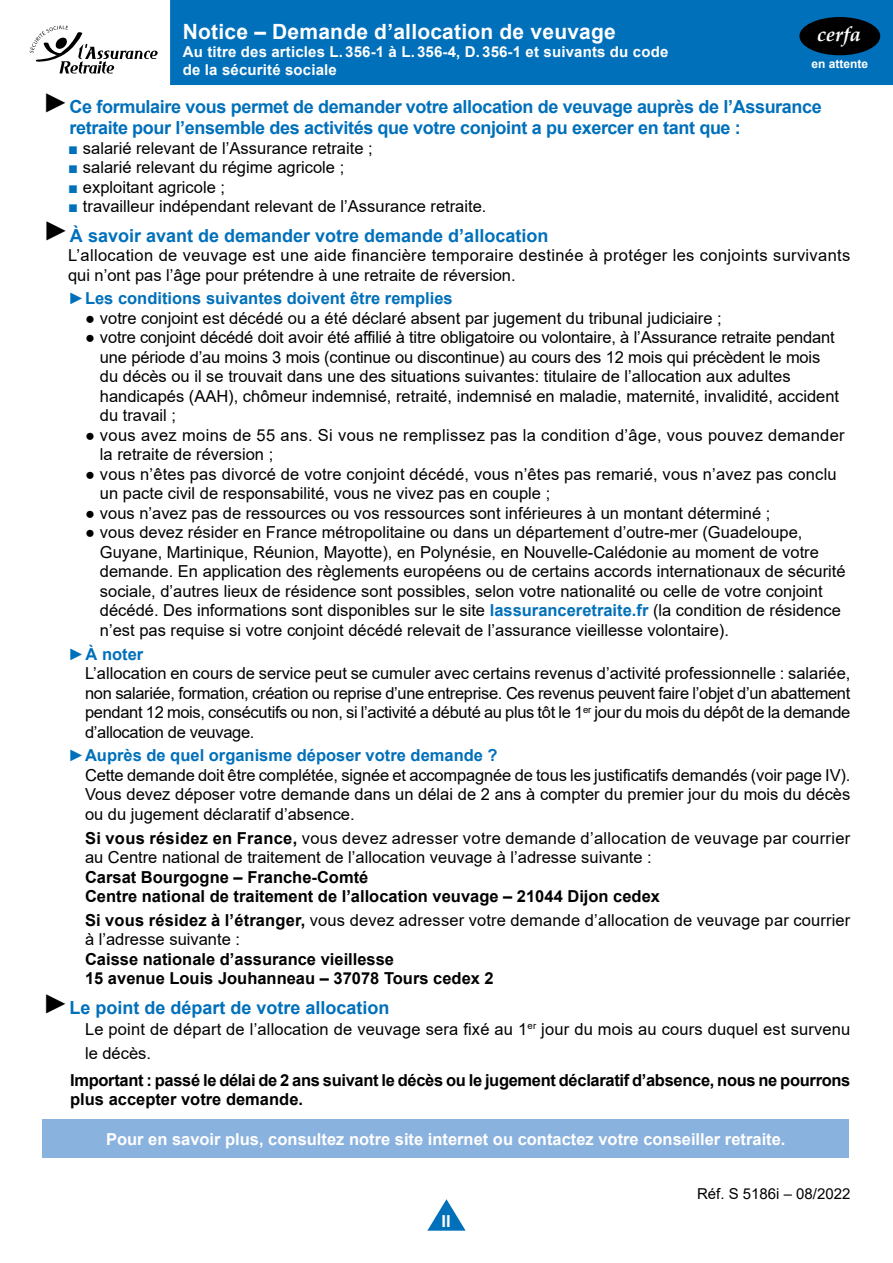
<style>
.page{position:relative;width:893px;height:1263px;background:#fff}
.page>*{position:absolute;margin:0;border:0;box-sizing:border-box;transform-origin:0 0}
.En-tête_Notice_Deman{font:700 21px "Arial";letter-spacing:.01em;color:#fff}
.t1{font:italic 700 20.25px "Palatino Linotype";color:#fff}
.TITRE_H1{font:700 18px/21px "Arial";letter-spacing:-.02em;color:#0070ba}
.TITRE_H1-2{font:700 18px "Arial";color:#0070ba}
.Texte_courant{font:16.5px/19.5px "Arial";color:#000}
.Texte_courant-2{font:16.5px/19.5px "Arial";letter-spacing:.02em;color:#000}
.Texte_courant-3{font:700 16.5px "Arial";color:#000}
.Texte_courant-4{font:700 16.5px/19.5px "Arial";letter-spacing:-.02em;color:#000}
.TITRE_H2{font:700 16.5px "Arial";color:#0070ba}
.Titre_1_bleu{font:700 16.5px "Arial";color:#fff}
.En-tête_Notice_Deman-2{font:700 15px/18px "Arial";letter-spacing:.01em;color:#fff}
.t2{font:15px "Arial";color:#000}
.t3{font:700 12px "Arial";color:#fff}
.s1{font-size:27px;color:#000}
.s2{color:#0070ba}
.s3{font-weight:700;color:#0070ba}
.s4{font-weight:700}
</style>
<div class="page">
<svg style="left:427px;top:1199px;width:39px;height:32px"></svg>
<div style="left:170px;top:0;width:723px;height:85px;background:#0070ba"></div>
<div style="left:43px;top:1120px;width:806px;height:38px;background:#8ab2df"></div>
<svg style="left:30px;top:26px;width:128px;height:48px"></svg>
<div style="left:799px;top:17px;width:81px;height:38px;background:#000;border-radius:50%"></div>
<p class="En-tête_Notice_Deman" style="left:183px;top:16px;width:434px">Notice – Demande d’allocation de veuvage</p>
<p class="En-tête_Notice_Deman-2" style="left:183px;top:42px;width:487px">Au titre des articles L. 356-1 à L. 356-4, D. 356-1 et suivants du code de la sécurité sociale</p>
<h1 class="TITRE_H1" style="left:70px;top:97px;width:754px;text-indent:-27px"><span class="s1">►</span>Ce formulaire vous permet de demander votre allocation de veuvage auprès de l’Assurance retraite pour l’ensemble des activités que votre conjoint a pu exercer en tant que :</h1>
<p class="Texte_courant" style="left:68px;top:138px;width:306px"><span class="s2">■</span> salarié relevant de l’Assurance retraite ;</p>
<p class="Texte_courant" style="left:68px;top:157px;width:278px"><span class="s2">■</span> salarié relevant du régime agricole ;</p>
<p class="Texte_courant" style="left:68px;top:177px;width:159px"><span class="s2">■</span> exploitant agricole ;</p>
<p class="Texte_courant" style="left:68px;top:196px;width:420px"><span class="s2">■</span> travailleur indépendant relevant de l’Assurance retraite.</p>
<h1 class="TITRE_H1-2" style="left:43px;top:223px;width:507px"><span class="s1">►</span>À savoir avant de demander votre demande d’allocation</h1>
<p class="Texte_courant-2" style="left:68px;top:245px;width:784px">L’allocation de veuvage est une aide financière temporaire destinée à protéger les conjoints survivants qui n’ont pas l’âge pour prétendre à une retraite de réversion.</p>
<h2 class="TITRE_H2" style="left:68px;top:287px;width:386px">►Les conditions suivantes doivent être remplies</h2>
<p class="Texte_courant" style="left:85px;top:308px;width:638px">● votre conjoint est décédé ou a été déclaré absent par jugement du tribunal judiciaire ;</p>
<p class="Texte_courant" style="left:100px;top:328px;width:741px;text-indent:-15px">● votre conjoint décédé doit avoir été affilié à titre obligatoire ou volontaire, à l’Assurance retraite pendant une période d’au moins 3 mois (continue ou discontinue) au cours des 12 mois qui précèdent le mois du décès ou il se trouvait dans une des situations suivantes: titulaire de l’allocation aux adultes handicapés (AAH), chômeur indemnisé, retraité, indemnisé en maladie, maternité, invalidité, accident du travail ;</p>
<p class="Texte_courant-2" style="left:100px;top:425px;width:746px;text-indent:-15px">● vous avez moins de 55 ans. Si vous ne remplissez pas la condition d’âge, vous pouvez demander la retraite de réversion ;</p>
<p class="Texte_courant" style="left:100px;top:464px;width:738px;text-indent:-15px">● vous n’êtes pas divorcé de votre conjoint décédé, vous n’êtes pas remarié, vous n’avez pas conclu un pacte civil de responsabilité, vous ne vivez pas en couple ;</p>
<p class="Texte_courant" style="left:85px;top:503px;width:687px">● vous n’avez pas de ressources ou vos ressources sont inférieures à un montant déterminé ;</p>
<p class="Texte_courant" style="left:100px;top:523px;width:747px;text-indent:-15px">● vous devez résider en France métropolitaine ou dans un département d’outre-mer (Guadeloupe, Guyane, Martinique, Réunion, Mayotte), en Polynésie, en Nouvelle-Calédonie au moment de votre demande. En application des règlements européens ou de certains accords internationaux de sécurité sociale, d’autres lieux de résidence sont possibles, selon votre nationalité ou celle de votre conjoint décédé. Des informations sont disponibles sur le site <span class="s3">lassuranceretraite.fr</span> (la condition de résidence n’est pas requise si votre conjoint décédé relevait de l’assurance vieillesse volontaire).</p>
<h2 class="TITRE_H2" style="left:68px;top:642px;width:77px">►À noter</h2>
<p class="Texte_courant" style="left:85px;top:663px;width:767px;text-align:justify">L’allocation en cours de service peut se cumuler avec certains revenus d’activité professionnelle : salariée, non salariée, formation, création ou reprise d’une entreprise. Ces revenus peuvent faire l’objet d’un abattement pendant 12 mois, consécutifs ou non, si l’activité a débuté au plus tôt le 1<sup>er</sup> jour du mois du dépôt de la demande d’allocation de veuvage.</p>
<h2 class="TITRE_H2" style="left:68px;top:744px;width:431px">►Auprès de quel organisme déposer votre demande ?</h2>
<p class="Texte_courant" style="left:85px;top:765px;width:767px">Cette demande doit être complétée, signée et accompagnée de tous les justificatifs demandés (voir page IV).</p>
<p class="Texte_courant" style="left:85px;top:785px;width:767px">Vous devez déposer votre demande dans un délai de 2 ans à compter du premier jour du mois du décès ou du jugement déclaratif d’absence.</p>
<p class="Texte_courant" style="left:85px;top:828px;width:767px"><span class="s4">Si vous résidez en France,</span> vous devez adresser votre demande d’allocation de veuvage par courrier au Centre national de traitement de l’allocation veuvage à l’adresse suivante :</p>
<p class="Texte_courant-3" style="left:85px;top:865px;width:285px">Carsat Bourgogne – Franche-Comté</p>
<p class="Texte_courant-3" style="left:85px;top:885px;width:576px">Centre national de traitement de l’allocation veuvage – 21044 Dijon cedex</p>
<p class="Texte_courant" style="left:85px;top:910px;width:767px"><span class="s4">Si vous résidez à l’étranger,</span> vous devez adresser votre demande d’allocation de veuvage par courrier à l’adresse suivante :</p>
<p class="Texte_courant-3" style="left:85px;top:947px;width:311px">Caisse nationale d’assurance vieillesse</p>
<p class="Texte_courant-3" style="left:85px;top:967px;width:410px">15 avenue Louis Jouhanneau – 37078 Tours cedex 2</p>
<h1 class="TITRE_H1-2" style="left:43px;top:995px;width:349px"><span class="s1">►</span>Le point de départ de votre allocation</h1>
<p class="Texte_courant" style="left:85px;top:1017px;width:767px;line-height:24px">Le point de départ de l’allocation de veuvage sera fixé au 1<sup>er</sup> jour du mois au cours duquel est survenu le décès.</p>
<p class="Texte_courant-4" style="left:70px;top:1070px;width:782px">Important : passé le délai de 2 ans suivant le décès ou le jugement déclaratif d’absence, nous ne pourrons plus accepter votre demande.</p>
<p class="Titre_1_bleu" style="left:106px;top:1127px;width:681px">Pour en savoir plus, consultez notre site internet ou contactez votre conseiller retraite.</p>
<p class="t1" style="left:817px;top:19px;width:45px">cerfa</p>
<p class="t3" style="left:811px;top:55px;width:58px">en attente</p>
<p class="Titre_1_bleu" style="left:441px;top:1209px;width:11px">II</p>
<p class="t2" style="left:697px;top:1183px;width:155px">Réf. S 5186i – 08/2022</p>
</div>
